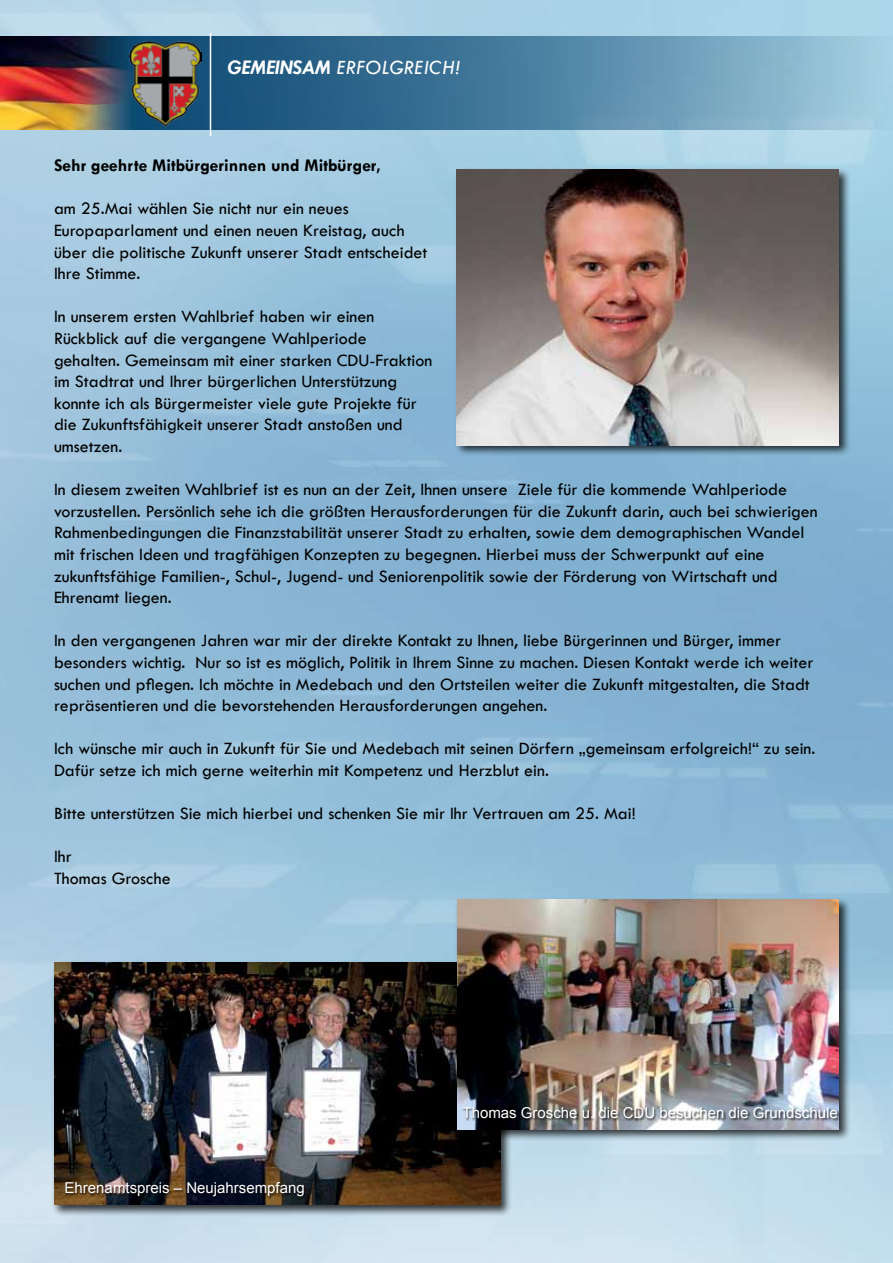
<style>
.page{position:relative;width:893px;height:1263px;background:#fff}
.page>*{position:absolute;margin:0;border:0;box-sizing:border-box;transform-origin:0 0}
.t1{font:italic 21px "Tw Cen";color:#fff}
.t2{font:18px/21.6px "Tw Cen";color:#000}
.t3{font:700 18px "Tw Cen";color:#000}
.t4{font:15px "Arial";color:#fff}
.s1{font-weight:700}
</style>
<div class="page">
<img style="left:0;top:0;width:893px;height:1263px">
<img style="left:0;top:37px;width:893px;height:92px">
<img style="left:129px;top:42px;width:73px;height:85px">
<hr style="left:210px;top:33px;width:1px;height:103px;background:#fff">
<div style="left:454px;top:167px;width:396px;height:290px;background:#000;opacity:.75"></div>
<img style="left:457px;top:170px;width:382px;height:275px">
<div style="left:51px;top:960px;width:461px;height:257px;background:#000;opacity:.75"></div>
<img style="left:54px;top:962px;width:446px;height:243px">
<div style="left:65px;top:1183px;width:242px;height:17px;background:#000;opacity:.75"></div>
<div style="left:454px;top:897px;width:397px;height:244px;background:#000;opacity:.75"></div>
<img style="left:457px;top:900px;width:382px;height:229px">
<div style="left:462px;top:1107px;width:378px;height:14px;background:#000;opacity:.75"></div>
<p class="t1" style="left:227px;top:54px;width:234px"><span class="s1">GEMEINSAM</span> ERFOLGREICH!</p>
<p class="t3" style="left:54px;top:155px;width:328px">Sehr geehrte Mitbürgerinnen und Mitbürger,</p>
<p class="t2" style="left:54px;top:198px;width:375px">am 25.Mai wählen Sie nicht nur ein neues Europaparlament und einen neuen Kreistag, auch über die politische Zukunft unserer Stadt entscheidet Ihre Stimme.</p>
<p class="t2" style="left:54px;top:306px;width:380px">In unserem ersten Wahlbrief haben wir einen Rückblick auf die vergangene Wahlperiode gehalten. Gemeinsam mit einer starken CDU-Fraktion im Stadtrat und Ihrer bürgerlichen Unterstützung konnte ich als Bürgermeister viele gute Projekte für die Zukunftsfähigkeit unserer Stadt anstoßen und umsetzen.</p>
<p class="t2" style="left:54px;top:479px;width:765px">In diesem zweiten Wahlbrief ist es nun an der Zeit, Ihnen unsere Ziele für die kommende Wahlperiode vorzustellen. Persönlich sehe ich die größten Herausforderungen für die Zukunft darin, auch bei schwierigen Rahmenbedingungen die Finanzstabilität unserer Stadt zu erhalten, sowie dem demographischen Wandel mit frischen Ideen und tragfähigen Konzepten zu begegnen. Hierbei muss der Schwerpunkt auf eine zukunftsfähige Familien-, Schul-, Jugend- und Seniorenpolitik sowie der Förderung von Wirtschaft und Ehrenamt liegen.</p>
<p class="t2" style="left:54px;top:630px;width:761px">In den vergangenen Jahren war mir der direkte Kontakt zu Ihnen, liebe Bürgerinnen und Bürger, immer besonders wichtig. Nur so ist es möglich, Politik in Ihrem Sinne zu machen. Diesen Kontakt werde ich weiter suchen und pflegen. Ich möchte in Medebach und den Ortsteilen weiter die Zukunft mitgestalten, die Stadt repräsentieren und die bevorstehenden Herausforderungen angehen.</p>
<p class="t2" style="left:54px;top:738px;width:763px">Ich wünsche mir auch in Zukunft für Sie und Medebach mit seinen Dörfern „gemeinsam erfolgreich!“ zu sein.<br>Dafür setze ich mich gerne weiterhin mit Kompetenz und Herzblut ein.</p>
<p class="t2" style="left:54px;top:803px;width:583px">Bitte unterstützen Sie mich hierbei und schenken Sie mir Ihr Vertrauen am 25. Mai!</p>
<p class="t2" style="left:54px;top:846px;width:118px">Ihr<br>Thomas Grosche</p>
<p class="t4" style="left:65px;top:1178px;width:242px">Ehrenamtspreis – Neujahrsempfang</p>
<p class="t4" style="left:463px;top:1103px;width:377px">Thomas Grosche u. die CDU besuchen die Grundschule</p>
</div>
